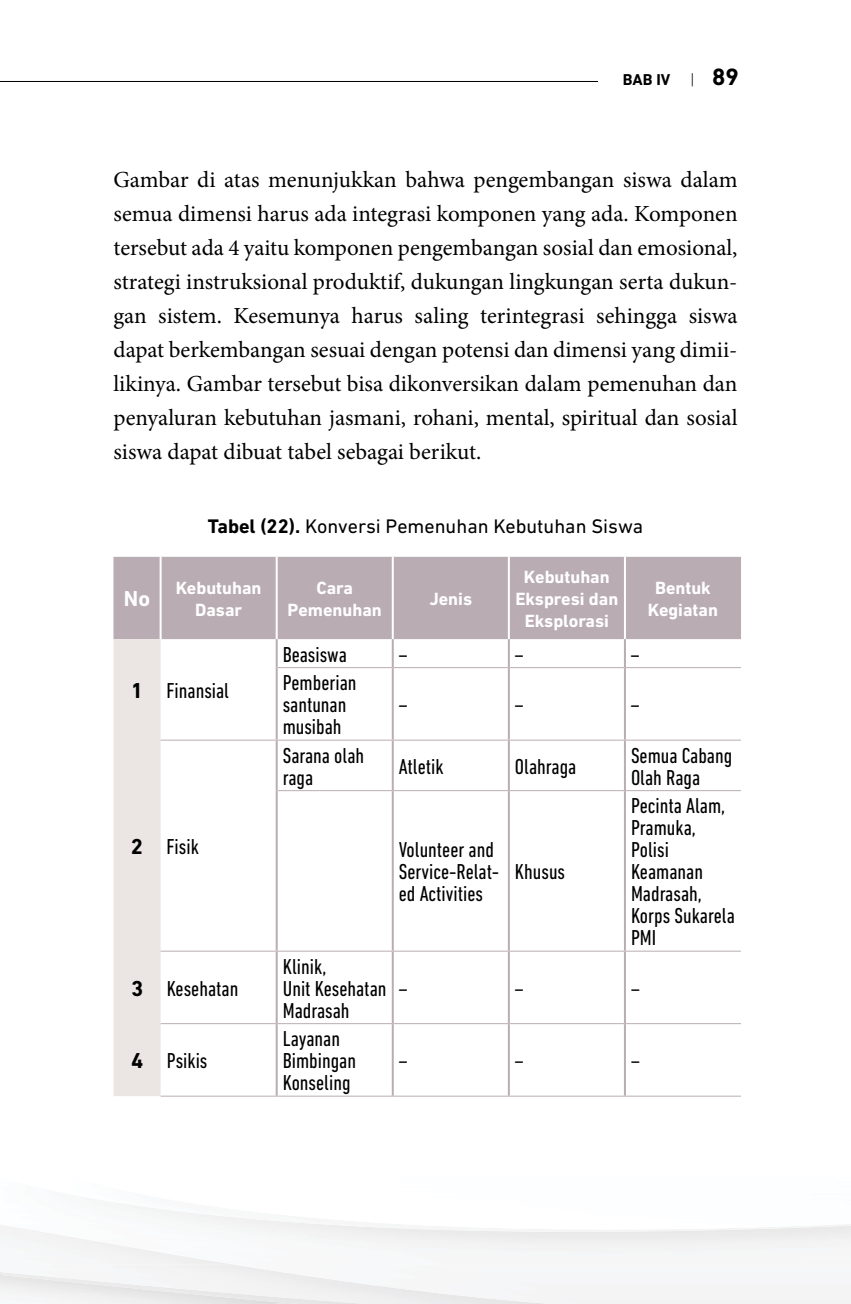
<style>
.page{position:relative;width:851px;height:1304px;background:#fff}
.page>*{position:absolute;margin:0;border:0;box-sizing:border-box;transform-origin:0 0}
.t1{font:23px/34px "Minion Pro";color:#000;text-align:justify}
.t2{font:condensed 22px/22px "DIN Next LT Pro";color:#000}
.t3{font:700 22px "DIN Next LT Pro";color:#fff}
.t4{font:20px "DIN Next LT Pro";color:#000}
.t5{font:700 18px/22px "DIN Next LT Pro";color:#fff;text-align:center}
.t6{font:700 16px "DIN Next LT Pro";color:#000}
.s1{font-weight:300}
.s2{font-size:24px}
.s3{font-weight:700}
.s4{font-weight:700;font-stretch:normal}
</style>
<div class="page">
<div style="left:261px;top:1269px;width:589px;height:16px;background:#f5f6f7"></div>
<img style="left:2px;top:1232px;width:848px;height:33px">
<img style="left:2px;top:1225px;width:848px;height:7px">
<img style="left:74px;top:1202px;width:776px;height:28px">
<hr style="left:0;top:81px;width:737px;height:1px;background:#000">
<div style="left:598px;top:54px;width:140px;height:44px;background:#fff"></div>
<div style="left:113px;top:557px;width:627px;height:82px;background:#baacb3"></div>
<div style="left:113px;top:639px;width:47px;height:457px;background:#ebe6e3"></div>
<hr style="left:160px;top:557px;width:2px;height:82px;background:#fff">
<hr style="left:276px;top:557px;width:2px;height:82px;background:#fff">
<hr style="left:392px;top:557px;width:2px;height:82px;background:#fff">
<hr style="left:508px;top:557px;width:2px;height:82px;background:#fff">
<hr style="left:624px;top:557px;width:2px;height:82px;background:#fff">
<hr style="left:276px;top:639px;width:2px;height:29px;background:#baacb3">
<hr style="left:392px;top:639px;width:2px;height:28px;background:#baacb3">
<hr style="left:508px;top:639px;width:2px;height:28px;background:#baacb3">
<hr style="left:624px;top:639px;width:2px;height:28px;background:#baacb3">
<hr style="left:276px;top:668px;width:2px;height:72px;background:#baacb3">
<hr style="left:392px;top:668px;width:2px;height:72px;background:#baacb3">
<hr style="left:508px;top:668px;width:2px;height:72px;background:#baacb3">
<hr style="left:624px;top:668px;width:2px;height:72px;background:#baacb3">
<hr style="left:276px;top:741px;width:2px;height:50px;background:#baacb3">
<hr style="left:392px;top:741px;width:2px;height:49px;background:#baacb3">
<hr style="left:508px;top:741px;width:2px;height:49px;background:#baacb3">
<hr style="left:624px;top:741px;width:2px;height:49px;background:#baacb3">
<hr style="left:276px;top:791px;width:2px;height:160px;background:#baacb3">
<hr style="left:392px;top:791px;width:2px;height:160px;background:#baacb3">
<hr style="left:508px;top:791px;width:2px;height:160px;background:#baacb3">
<hr style="left:624px;top:791px;width:2px;height:160px;background:#baacb3">
<hr style="left:276px;top:952px;width:2px;height:71px;background:#baacb3">
<hr style="left:392px;top:952px;width:2px;height:71px;background:#baacb3">
<hr style="left:508px;top:952px;width:2px;height:71px;background:#baacb3">
<hr style="left:624px;top:952px;width:2px;height:71px;background:#baacb3">
<hr style="left:276px;top:1024px;width:2px;height:72px;background:#baacb3">
<hr style="left:392px;top:1024px;width:2px;height:72px;background:#baacb3">
<hr style="left:508px;top:1024px;width:2px;height:72px;background:#baacb3">
<hr style="left:624px;top:1024px;width:2px;height:72px;background:#baacb3">
<hr style="left:278px;top:667px;width:114px;height:1px;background:#baacb3">
<hr style="left:392px;top:667px;width:116px;height:1px;background:#baacb3">
<hr style="left:508px;top:667px;width:116px;height:1px;background:#baacb3">
<hr style="left:624px;top:667px;width:116px;height:1px;background:#baacb3">
<hr style="left:160px;top:740px;width:116px;height:1px;background:#baacb3">
<hr style="left:276px;top:740px;width:116px;height:1px;background:#baacb3">
<hr style="left:392px;top:740px;width:116px;height:1px;background:#baacb3">
<hr style="left:508px;top:740px;width:116px;height:1px;background:#baacb3">
<hr style="left:624px;top:740px;width:116px;height:1px;background:#baacb3">
<hr style="left:278px;top:790px;width:114px;height:1px;background:#baacb3">
<hr style="left:392px;top:790px;width:116px;height:1px;background:#baacb3">
<hr style="left:508px;top:790px;width:116px;height:1px;background:#baacb3">
<hr style="left:624px;top:790px;width:116px;height:1px;background:#baacb3">
<hr style="left:160px;top:951px;width:116px;height:1px;background:#baacb3">
<hr style="left:276px;top:951px;width:116px;height:1px;background:#baacb3">
<hr style="left:392px;top:951px;width:116px;height:1px;background:#baacb3">
<hr style="left:508px;top:951px;width:116px;height:1px;background:#baacb3">
<hr style="left:624px;top:951px;width:116px;height:1px;background:#baacb3">
<hr style="left:160px;top:1023px;width:116px;height:1px;background:#baacb3">
<hr style="left:276px;top:1023px;width:116px;height:1px;background:#baacb3">
<hr style="left:392px;top:1023px;width:116px;height:1px;background:#baacb3">
<hr style="left:508px;top:1023px;width:116px;height:1px;background:#baacb3">
<hr style="left:624px;top:1023px;width:116px;height:1px;background:#baacb3">
<hr style="left:160px;top:1096px;width:116px;height:1px;background:#baacb3">
<hr style="left:276px;top:1096px;width:116px;height:1px;background:#baacb3">
<hr style="left:392px;top:1096px;width:116px;height:1px;background:#baacb3">
<hr style="left:508px;top:1096px;width:116px;height:1px;background:#baacb3">
<hr style="left:624px;top:1096px;width:116px;height:1px;background:#baacb3">
<p class="t6" style="left:623px;top:70px;width:117px">BAB IV <span class="s1">|</span> <span class="s2">89</span></p>
<p class="t1" style="left:113px;top:163px;width:625px">Gambar di atas menunjukkan bahwa pengembangan siswa dalam semua dimensi harus ada integrasi komponen yang ada. Komponen tersebut ada 4 yaitu komponen pengembangan sosial dan emosional, strategi instruksional produktif, dukungan lingkungan serta dukun&shy;gan sistem. Kesemunya harus saling terintegrasi sehingga siswa dapat berkembangan sesuai dengan potensi dan dimensi yang dimii&shy;likinya. Gambar tersebut bisa dikonversikan dalam pemenuhan dan penyaluran kebutuhan jasmani, rohani, mental, spiritual dan sosial siswa dapat dibuat tabel sebagai berikut.</p>
<p class="t4" style="left:208px;top:514px;width:437px"><span class="s3">Tabel (22).</span> Konversi Pemenuhan Kebutuhan Siswa</p>
<p class="t3" style="left:124px;top:586px;width:28px">No</p>
<p class="t5" style="left:176px;top:577px;width:87px">Kebutuhan<br>Dasar</p>
<p class="t5" style="left:287px;top:577px;width:96px">Cara<br>Pemenuhan</p>
<p class="t5" style="left:429px;top:588px;width:44px">Jenis</p>
<p class="t5" style="left:515px;top:566px;width:104px">Kebutuhan<br>Ekspresi dan<br>Eksplorasi</p>
<p class="t5" style="left:647px;top:577px;width:72px">Bentuk<br>Kegiatan</p>
<p class="t2" style="left:131px;top:679px;width:100px"><span class="s4">1</span> Finansial</p>
<p class="t2" style="left:131px;top:835px;width:69px"><span class="s4">2</span> Fisik</p>
<p class="t2" style="left:131px;top:977px;width:109px"><span class="s4">3</span> Kesehatan</p>
<p class="t2" style="left:131px;top:1049px;width:78px"><span class="s4">4</span> Psikis</p>
<p class="t2" style="left:282px;top:643px;width:66px">Beasiswa</p>
<p class="t2" style="left:399px;top:643px;width:10px">–</p>
<p class="t2" style="left:515px;top:643px;width:10px">–</p>
<p class="t2" style="left:631px;top:643px;width:10px">–</p>
<p class="t2" style="left:283px;top:671px;width:75px">Pemberian santunan musibah</p>
<p class="t2" style="left:399px;top:693px;width:10px">–</p>
<p class="t2" style="left:515px;top:693px;width:10px">–</p>
<p class="t2" style="left:631px;top:693px;width:10px">–</p>
<p class="t2" style="left:283px;top:744px;width:83px">Sarana olah raga</p>
<p class="t2" style="left:399px;top:755px;width:46px">Atletik</p>
<p class="t2" style="left:515px;top:755px;width:63px">Olahraga</p>
<p class="t2" style="left:631px;top:744px;width:103px">Semua Cabang<br>Olah Raga</p>
<p class="t2" style="left:283px;top:955px;width:105px">Klinik,<br>Unit Kesehatan<br>Madrasah</p>
<p class="t2" style="left:283px;top:1027px;width:75px">Layanan<br>Bimbingan<br>Konseling</p>
<p class="t2" style="left:399px;top:838px;width:102px">Volunteer and<br>Service-Relat&shy;ed Activities</p>
<p class="t2" style="left:515px;top:860px;width:52px">Khusus</p>
<p class="t2" style="left:631px;top:794px;width:105px">Pecinta Alam,<br>Pramuka,<br>Polisi<br>Keamanan<br>Madrasah,<br>Korps Sukarela<br>PMI</p>
<p class="t2" style="left:399px;top:977px;width:10px">–</p>
<p class="t2" style="left:515px;top:977px;width:10px">–</p>
<p class="t2" style="left:631px;top:977px;width:10px">–</p>
<p class="t2" style="left:399px;top:1049px;width:10px">–</p>
<p class="t2" style="left:515px;top:1049px;width:10px">–</p>
<p class="t2" style="left:631px;top:1049px;width:10px">–</p>
</div>
